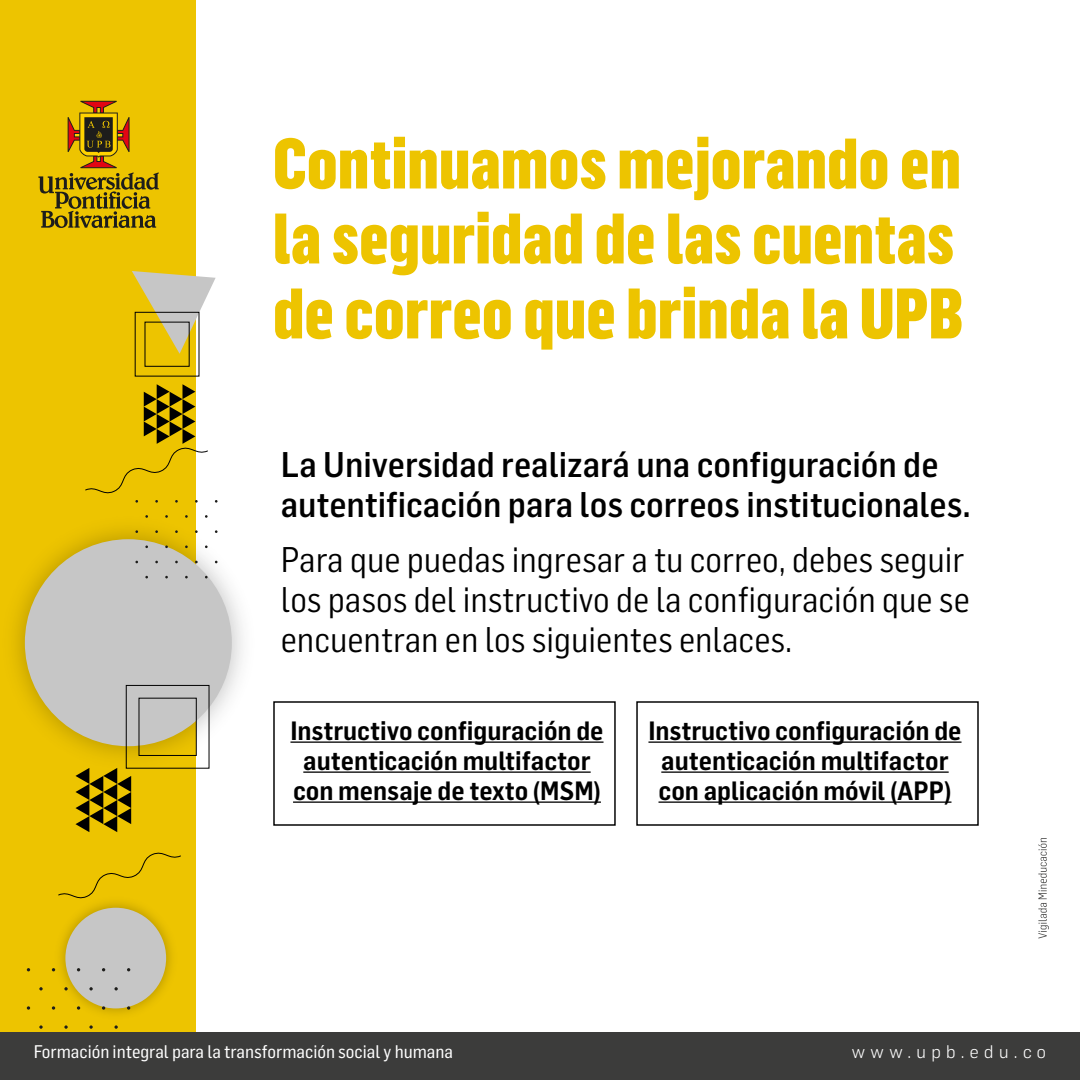
<style>
.page{position:relative;width:1080px;height:1080px;background:#fff}
.page>*{position:absolute;margin:0;border:0;box-sizing:border-box;transform-origin:0 0}
.t1{font:900 70px/75px "Flama Condensed";color:#edc400}
.t2{font:35px/40px "Flama Semicondensed";color:#000}
.t3{font:500 35px/40px "Flama Semicondensed";color:#000}
.t4{font:600 26px/30px "Flama Semicondensed";color:#000;text-align:center}
.t5{font:17.9px "Flama Semicondensed Basic";color:#fff}
.t6{font:300 17.9px "Flama";letter-spacing:.3em;color:#fff}
</style>
<div class="page">
<div style="left:0;top:0;width:196px;height:1080px;background:#edc400"></div>
<img style="left:15px;top:529px;width:228px;height:240px">
<div style="left:25px;top:539px;width:207px;height:207px;background:#c6c6c6;border-radius:50%"></div>
<svg style="left:132px;top:271px;width:84px;height:105px"></svg>
<svg style="left:85px;top:384px;width:123px;height:119px"></svg>
<img style="left:51px;top:944px;width:121px;height:70px">
<div style="left:65px;top:908px;width:101px;height:100px;background:#c6c6c6;border-radius:50%"></div>
<svg style="left:15px;top:685px;width:194px;height:259px"></svg>
<svg style="left:39px;top:987px;width:4px;height:4px"></svg>
<svg style="left:64px;top:987px;width:4px;height:4px"></svg>
<svg style="left:89px;top:987px;width:4px;height:4px"></svg>
<svg style="left:114px;top:987px;width:4px;height:4px"></svg>
<svg style="left:27px;top:1006px;width:3px;height:4px"></svg>
<svg style="left:52px;top:1006px;width:3px;height:4px"></svg>
<svg style="left:77px;top:1006px;width:3px;height:4px"></svg>
<svg style="left:102px;top:1006px;width:3px;height:4px"></svg>
<svg style="left:127px;top:1006px;width:3px;height:4px"></svg>
<svg style="left:39px;top:1025px;width:4px;height:4px"></svg>
<svg style="left:64px;top:1025px;width:4px;height:4px"></svg>
<svg style="left:89px;top:1025px;width:4px;height:4px"></svg>
<svg style="left:114px;top:1025px;width:4px;height:4px"></svg>
<svg style="left:1038px;top:838px;width:11px;height:101px"></svg>
<svg style="left:38px;top:101px;width:121px;height:127px"></svg>
<hr style="left:290px;top:741px;width:314px;height:2px;background:#000">
<hr style="left:303px;top:771px;width:288px;height:2px;background:#000">
<hr style="left:293px;top:801px;width:308px;height:2px;background:#000">
<hr style="left:648px;top:741px;width:314px;height:2px;background:#000">
<hr style="left:661px;top:771px;width:288px;height:2px;background:#000">
<hr style="left:659px;top:801px;width:292px;height:2px;background:#000">
<div style="left:0;top:1032px;width:1080px;height:48px;background:#3c3c3b"></div>
<h1 class="t1" style="left:273px;top:124px;width:692px">Continuamos mejorando en la seguridad de las cuentas de correo que brinda la UPB</h1>
<h2 class="t3" style="left:281px;top:443px;width:692px">La Universidad realizará una configuración de autentificación para los correos institucionales.</h2>
<h2 class="t2" style="left:281px;top:538px;width:691px">Para que puedas ingresar a tu correo, debes seguir los pasos del instructivo de la configuración que se encuentran en los siguientes enlaces.</h2>
<p class="t4" style="left:290px;top:714px;width:315px">Instructivo configuración de autenticación multifactor con mensaje de texto (MSM)</p>
<p class="t4" style="left:648px;top:714px;width:315px">Instructivo configuración de autenticación multifactor con aplicación móvil (APP)</p>
<p class="t5" style="left:34px;top:1040px;width:421px">Formación integral para la transformación social y humana</p>
<p class="t6" style="left:852px;top:1040px;width:196px">www.upb.edu.co</p>
</div>
